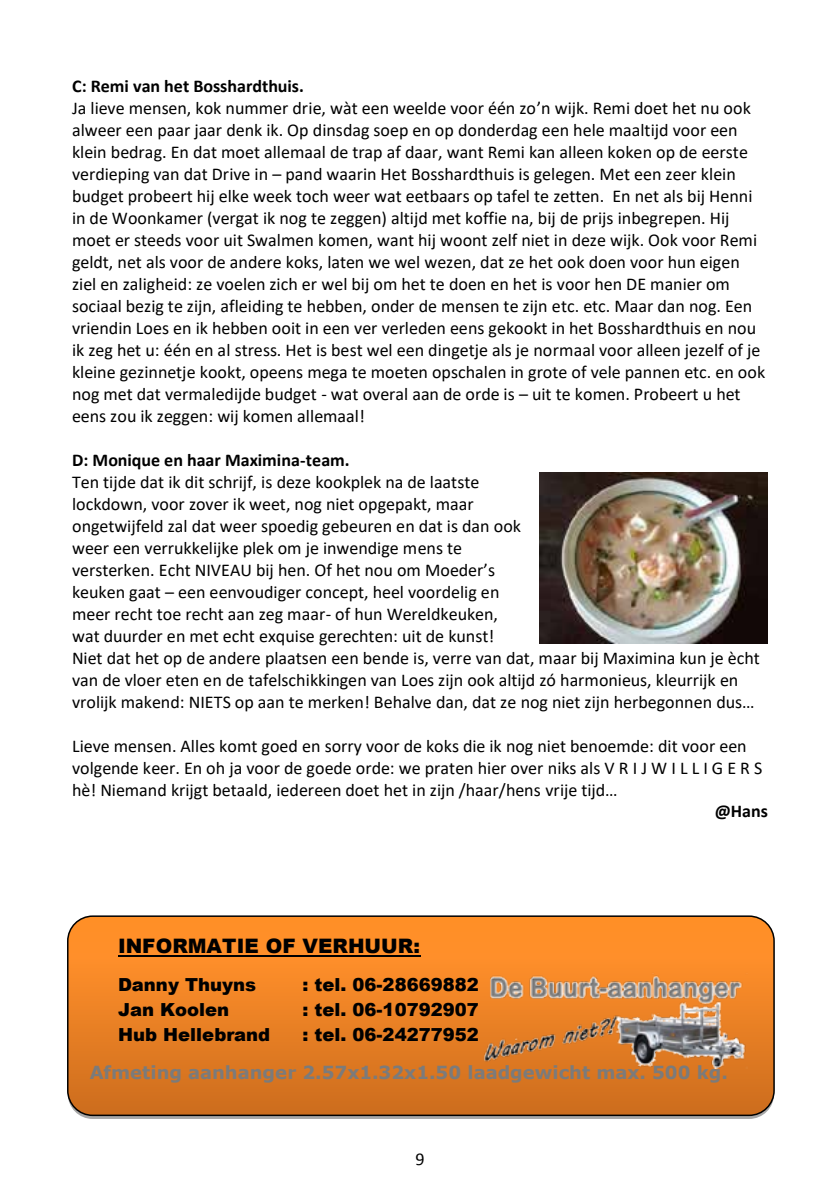
<style>
.page{position:relative;width:840px;height:1191px;background:#fff}
.page>*{position:absolute;margin:0;border:0;box-sizing:border-box;transform-origin:0 0}
.t1{font:22px "Calibri";color:#000}
.t2{font:900 20px "Arial";color:#000}
.t3{font:18px/22px "Calibri";color:#000}
.t4{font:900 18px "Arial";color:#000}
.t5{font:700 18px "Calibri";color:#000}
.t6{font:700 18px "Verdana";color:#7b7b7b}
</style>
<div class="page">
<img style="left:539px;top:472px;width:228px;height:171px">
<svg style="left:68px;top:918px;width:705px;height:197px;background:#e98124"></svg>
<div style="left:67px;top:915px;width:707px;height:201px;border:2px solid #000;border-radius:25px"></div>
<hr style="left:118px;top:955px;width:302px;height:1px;background:#000">
<img style="left:482px;top:970px;width:264px;height:98px">
<p class="t5" style="left:72px;top:73px;width:233px">C: Remi van het Bosshardthuis.</p>
<p class="t3" style="left:72px;top:97px;width:694px">Ja lieve mensen, kok nummer drie, wàt een weelde voor één zo’n wijk. Remi doet het nu ook alweer een paar jaar denk ik. Op dinsdag soep en op donderdag een hele maaltijd voor een klein bedrag. En dat moet allemaal de trap af daar, want Remi kan alleen koken op de eerste verdieping van dat Drive in – pand waarin Het Bosshardthuis is gelegen. Met een zeer klein budget probeert hij elke week toch weer wat eetbaars op tafel te zetten. En net als bij Henni in de Woonkamer (vergat ik nog te zeggen) altijd met koffie na, bij de prijs inbegrepen. Hij moet er steeds voor uit Swalmen komen, want hij woont zelf niet in deze wijk. Ook voor Remi geldt, net als voor de andere koks, laten we wel wezen, dat ze het ook doen voor hun eigen ziel en zaligheid: ze voelen zich er wel bij om het te doen en het is voor hen DE manier om sociaal bezig te zijn, afleiding te hebben, onder de mensen te zijn etc. etc. Maar dan nog. Een vriendin Loes en ik hebben ooit in een ver verleden eens gekookt in het Bosshardthuis en nou ik zeg het u: één en al stress. Het is best wel een dingetje als je normaal voor alleen jezelf of je kleine gezinnetje kookt, opeens mega te moeten opschalen in grote of vele pannen etc. en ook nog met dat vermaledijde budget - wat overal aan de orde is – uit te komen. Probeert u het eens zou ik zeggen: wij komen allemaal!</p>
<p class="t5" style="left:72px;top:447px;width:279px">D: Monique en haar Maximina-team.</p>
<p class="t3" style="left:72px;top:470px;width:689px">Ten tijde dat ik dit schrijf, is deze kookplek na de laatste<br>lockdown, voor zover ik weet, nog niet opgepakt, maar<br>ongetwijfeld zal dat weer spoedig gebeuren en dat is dan ook<br>weer een verrukkelijke plek om je inwendige mens te<br>versterken. Echt NIVEAU bij hen. Of het nou om Moeder’s<br>keuken gaat – een eenvoudiger concept, heel voordelig en<br>meer recht toe recht aan zeg maar- of hun Wereldkeuken,<br>wat duurder en met echt exquise gerechten: uit de kunst!<br>Niet dat het op de andere plaatsen een bende is, verre van dat, maar bij Maximina kun je ècht van de vloer eten en de tafelschikkingen van Loes zijn ook altijd zó harmonieus, kleurrijk en vrolijk makend: NIETS op aan te merken! Behalve dan, dat ze nog niet zijn herbegonnen dus…</p>
<p class="t3" style="left:72px;top:734px;width:691px">Lieve mensen. Alles komt goed en sorry voor de koks die ik nog niet benoemde: dit voor een volgende keer. En oh ja voor de goede orde: we praten hier over niks als V R I J W I L L I G E R S hè! Niemand krijgt betaald, iedereen doet het in zijn /haar/hens vrije tijd…</p>
<p class="t5" style="left:714px;top:798px;width:55px">@Hans</p>
<p class="t2" style="left:118px;top:931px;width:303px">INFORMATIE OF VERHUUR:</p>
<p class="t4" style="left:118px;top:971px;width:139px">Danny Thuyns</p>
<p class="t4" style="left:302px;top:971px;width:178px">: tel. 06-28669882</p>
<p class="t4" style="left:118px;top:996px;width:113px">Jan Koolen</p>
<p class="t4" style="left:302px;top:996px;width:178px">: tel. 06-10792907</p>
<p class="t4" style="left:118px;top:1021px;width:154px">Hub Hellebrand</p>
<p class="t4" style="left:302px;top:1021px;width:178px">: tel. 06-24277952</p>
<p class="t6" style="left:90px;top:1059px;width:639px">Afmeting aanhanger 2.57x1.32x1.50 laadgewicht max. 500 kg.</p>
<p class="t1" style="left:414px;top:1138px;width:13px">9<sub>9</sub></p>
</div>
